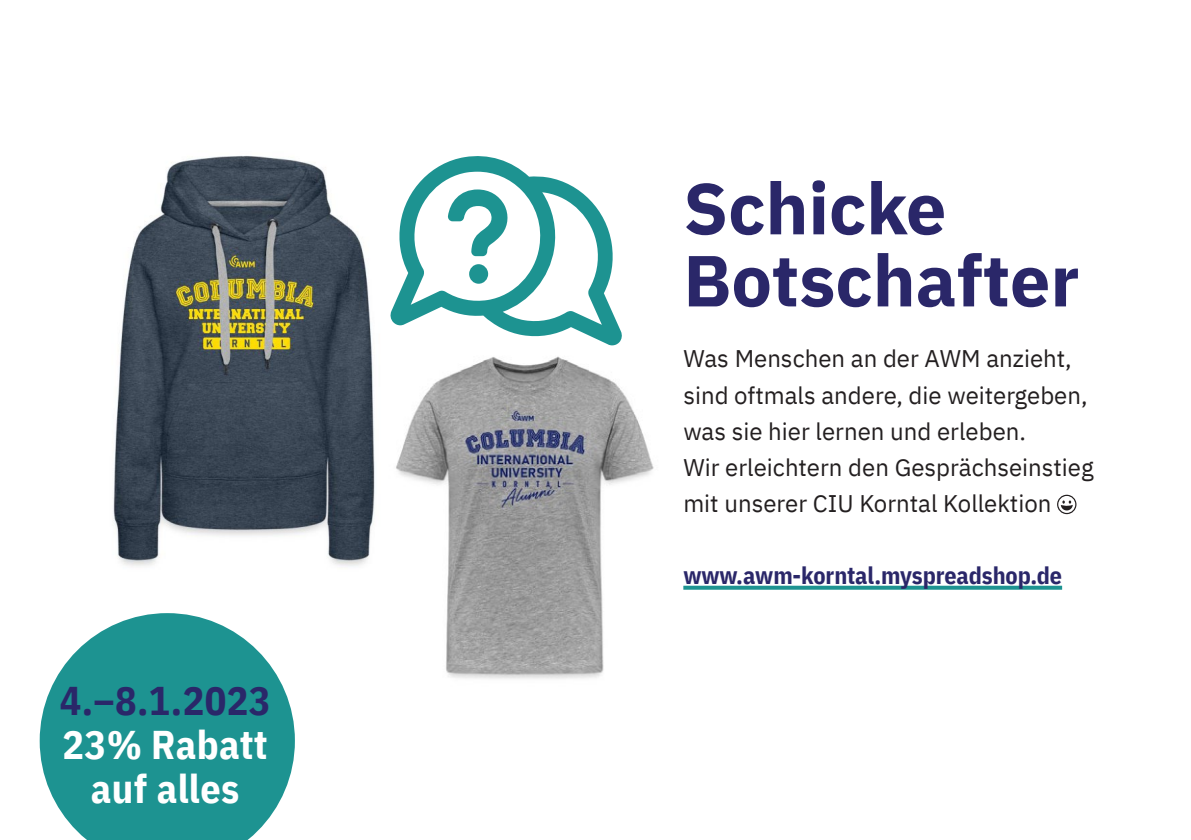
<style>
.page{position:relative;width:1191px;height:840px;background:#fff}
.page>*{position:absolute;margin:0;border:0;box-sizing:border-box;transform-origin:0 0}
.Liste{font:700 72px/72px "IBM Plex Sans";color:#2a2769}
.Liste-2{font:700 40px "IBM Plex Sans Cond";letter-spacing:.01em;color:#fff}
.Liste-3{font:700 40px "IBM Plex Sans Cond";color:#2a2769}
.Liste-4{font:24px/36px "IBM Plex Sans";color:#231f20}
.Liste-5{font:700 24px "IBM Plex Sans Cond";letter-spacing:-.005em;color:#2a2769}
</style>
<div class="page">
<img style="left:113px;top:155px;width:259px;height:412px">
<svg style="left:390px;top:156px;width:232px;height:184px"></svg>
<svg style="left:448px;top:189px;width:61px;height:67px"></svg>
<div style="left:469px;top:264px;width:19px;height:19px;background:#1d9391;border-radius:50%"></div>
<img style="left:350px;top:340px;width:304px;height:339px">
<svg style="left:40px;top:613px;width:255px;height:226px;fill:#1d9391"></svg>
<div style="left:60px;top:717px;width:210px;height:6px;background:#1d9391"></div>
<div style="left:63px;top:761px;width:214px;height:6px;background:#1d9391"></div>
<div style="left:91px;top:805px;width:148px;height:6px;background:#1d9391"></div>
<svg style="left:683px;top:585px;width:379px;height:4px;background:#46a6a5"></svg>
<svg style="left:1057px;top:494px;width:19px;height:20px"></svg>
<p class="Liste-3" style="left:60px;top:668px;width:212px">4.–8.1.2023</p>
<p class="Liste-2" style="left:63px;top:712px;width:206px">23% Rabatt</p>
<p class="Liste-2" style="left:91px;top:756px;width:150px">auf alles</p>
<p class="Liste" style="left:683px;top:167px;width:397px">Schicke<br>Botschafter</p>
<p class="Liste-4" style="left:683px;top:339px;width:412px">Was Menschen an der AWM anzieht, sind oftmals andere, die weitergeben, was sie hier lernen und erleben.<br>Wir erleichtern den Gesprächseinstieg mit unserer CIU Korntal Kollektion</p>
<p class="Liste-5" style="left:683px;top:555px;width:380px">www.awm-korntal.myspreadshop.de</p>
</div>
